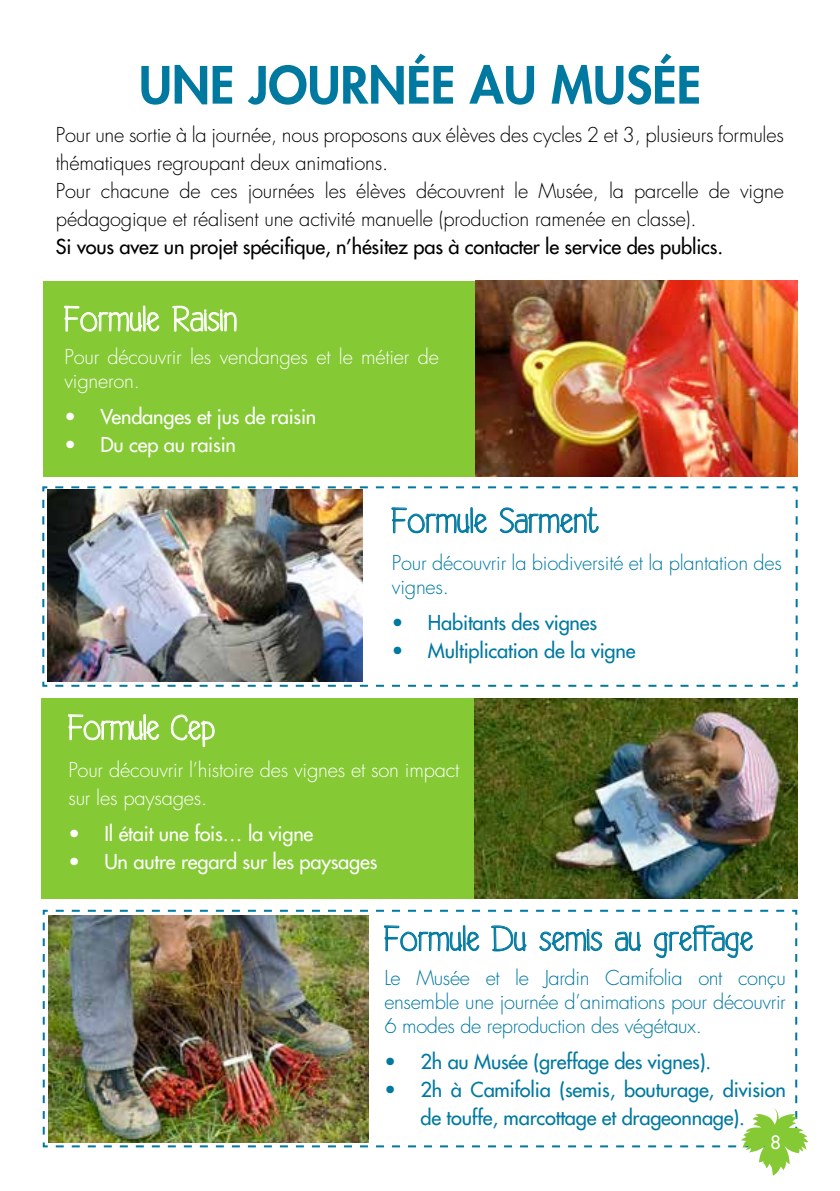
<style>
.page{position:relative;width:840px;height:1191px;background:#fff}
.page>*{position:absolute;margin:0;border:0;box-sizing:border-box;transform-origin:0 0}
.t1{font:800 50px "Futura Std";color:#0079a1}
.t2{font:34px "akiko akikoregular";color:#0079a1}
.t3{font:34px "akiko akikoregular";color:#fff}
.t4{font:34px "akiko akikoregular";letter-spacing:-.02em;color:#fff}
.t5{font:300 20px/28px "Futura Std";letter-spacing:-.01em;color:#000}
.t6{font:300 20px/24px "Futura Std";letter-spacing:-.01em;color:#0079a1}
.t7{font:500 20px/28px "Futura Std";letter-spacing:-.01em;color:#0079a1;text-align:center}
.t8{font:300 20px/24px "Futura Std";letter-spacing:-.01em;color:#fff}
.t9{font:500 20px "Futura Std";letter-spacing:-.01em;color:#fff}
.t10{font:500 20px "Futura Std";letter-spacing:-.01em;color:#000}
.t11{font:500 18px "Futura Std";color:#fff}
</style>
<div class="page">
<img style="left:51px;top:280px;width:756px;height:895px">
<h1 class="t1" style="left:139px;top:54px;width:563px">UNE JOURNÉE AU MUSÉE</h1>
<p class="t5" style="left:56px;top:121px;width:729px">Pour une sortie à la journée, nous proposons aux élèves des cycles 2 et 3, plusieurs formules thématiques regroupant deux animations.<br>Pour chacune de ces journées les élèves découvrent le Musée, la parcelle de vigne pédagogique et réalisent une activité manuelle (production ramenée en classe).</p>
<p class="t10" style="left:56px;top:234px;width:668px">Si vous avez un projet spécifique, n’hésitez pas à contacter le service des publics.</p>
<h2 class="t3" style="left:64px;top:299px;width:175px">Formule Raisin</h2>
<p class="t8" style="left:64px;top:346px;width:376px">Pour découvrir les vendanges et le métier de vigneron.</p>
<p class="t9" style="left:64px;top:404px;width:253px">• Vendanges et jus de raisin</p>
<p class="t9" style="left:64px;top:432px;width:173px">• Du cep au raisin</p>
<h2 class="t2" style="left:391px;top:501px;width:209px">Formule Sarment</h2>
<p class="t6" style="left:391px;top:551px;width:391px">Pour découvrir la biodiversité et la plantation des vignes.</p>
<p class="t7" style="left:391px;top:609px;width:206px">• Habitants des vignes</p>
<p class="t7" style="left:391px;top:637px;width:245px">• Multiplication de la vigne</p>
<h2 class="t4" style="left:68px;top:708px;width:149px">Formule Cep</h2>
<p class="t8" style="left:68px;top:756px;width:392px;line-height:28px">Pour découvrir l’histoire des vignes et son impact sur les paysages.</p>
<p class="t9" style="left:68px;top:821px;width:246px">• Il était une fois… la vigne</p>
<p class="t9" style="left:68px;top:849px;width:310px">• Un autre regard sur les paysages</p>
<h2 class="t2" style="left:384px;top:919px;width:371px">Formule Du semis au greffage</h2>
<p class="t6" style="left:384px;top:966px;width:402px;text-align:justify">Le Musée et le Jardin Camifolia ont conçu ensemble une journée d’animations pour découvrir 6 modes de reproduction des végétaux.</p>
<p class="t7" style="left:384px;top:1047px;width:328px">• 2h au Musée (greffage des vignes).</p>
<p class="t7" style="left:384px;top:1075px;width:402px">• 2h à Camifolia (semis, bouturage, division de touffe, marcottage et drageonnage).</p>
<p class="t11" style="left:770px;top:1130px;width:12px">8</p>
</div>
